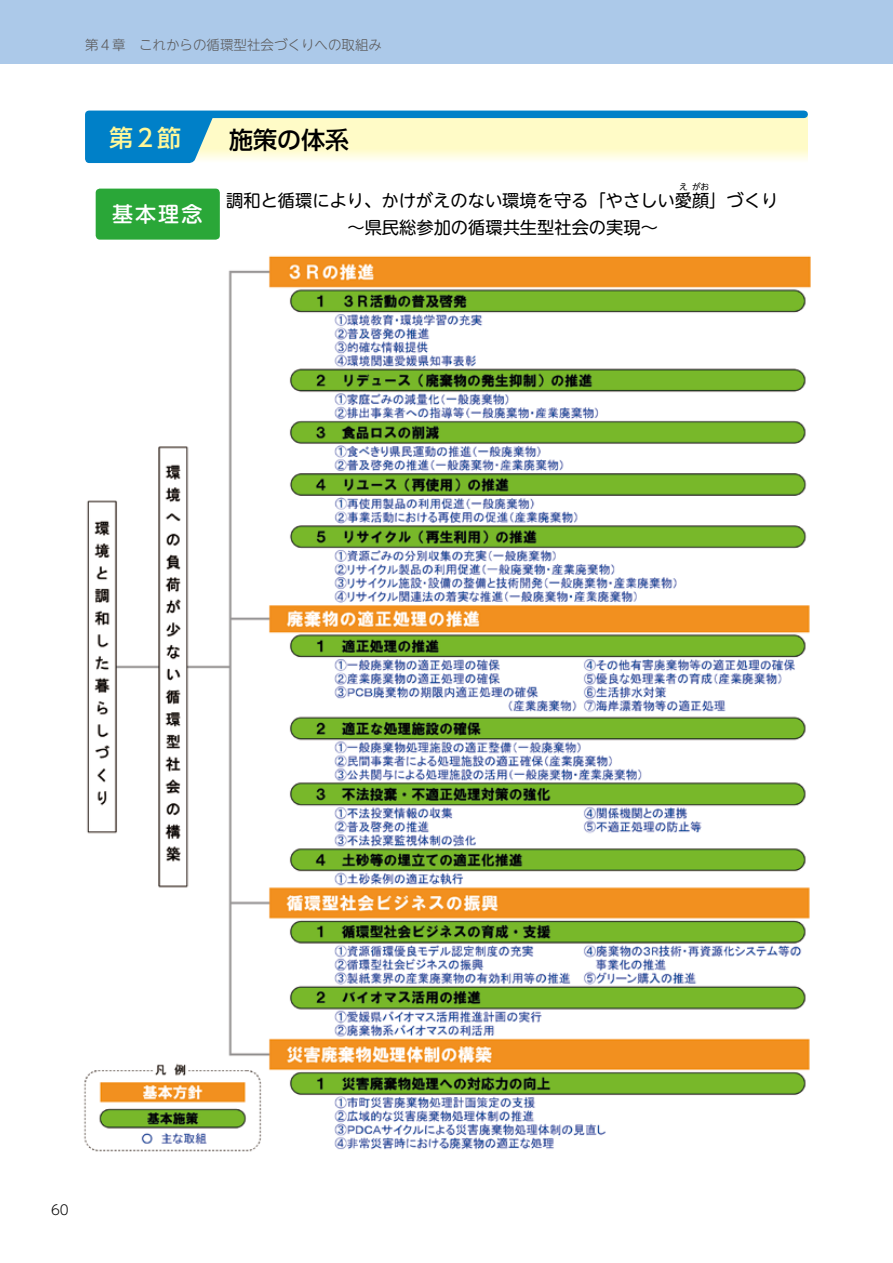
<style>
.page{position:relative;width:893px;height:1263px;background:#fff}
.page>*{position:absolute;margin:0;border:0;box-sizing:border-box;transform-origin:0 0}
.t1{font:500 24px "UD Shin Go Pro";color:#000}
.t2{font:500 21px "UD Shin M Go Pro";color:#fff}
.t3{font:17.25px "UD Shin M Go Pro";color:#000}
.t4{font:300 13.5px "UD Shin M Go Pro";color:#595757}
.t5{font:300 13.5px "UD Shin M Go Pro";color:#000}
.t6{font:8.7px "UD Shin M Go Pro";color:#000}
.s1{color:#fff899}
</style>
<div class="page">
<div style="left:0;top:0;width:893px;height:64px;background:#acc9e9"></div>
<svg style="left:215px;top:114px;width:593px;height:46px;background:#fefbcc"></svg>
<svg style="left:85px;top:112px;width:130px;height:51px;background:#178bc9"></svg>
<div style="left:89px;top:111px;width:715px;height:7px;background:#0080c8"></div>
<img style="left:83px;top:255px;width:728px;height:897px">
<div style="left:96px;top:189px;width:124px;height:51px;background:#2aa738;border-radius:4px"></div>
<p class="t4" style="left:85px;top:34px;width:298px">第４章　これからの循環型社会づくりへの取組み</p>
<h1 class="t1" style="left:109px;top:120px;width:241px"><span class="s1">第２節</span> 　施策の体系</h1>
<p class="t3" style="left:226px;top:186px;width:553px">調和と循環により、かけがえのない環境を守る「やさしい愛顔」づくり</p>
<p class="t6" style="left:679px;top:180px;width:10px">え</p>
<p class="t6" style="left:692px;top:180px;width:19px">がお</p>
<p class="t2" style="left:112px;top:197px;width:92px">基本理念</p>
<p class="t3" style="left:347px;top:213px;width:312px">～県民総参加の循環共生型社会の実現～</p>
<p class="t5" style="left:51px;top:1199px;width:19px">60</p>
</div>
